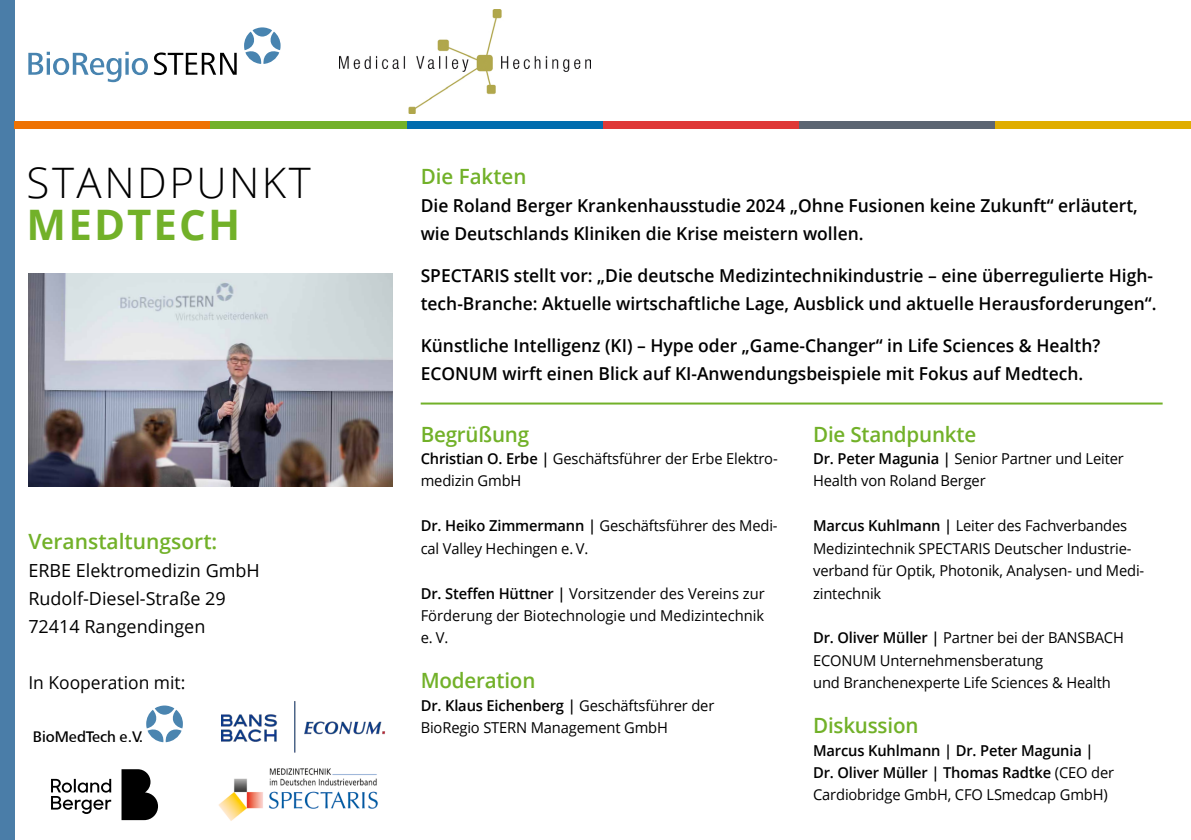
<style>
.page{position:relative;width:1191px;height:840px;background:#fff}
.page>*{position:absolute;margin:0;border:0;box-sizing:border-box;transform-origin:0 0}
.t1{font:300 42px "Open Sans";letter-spacing:.06em;color:#000}
.t2{font:700 42px "Open Sans";letter-spacing:.05em;color:#72b129}
.t3{font:600 21px "Open Sans";letter-spacing:-.01em;color:#72b129}
.t4{font:18px/28px "Open Sans";color:#000}
.t5{font:600 17.8px/28px "Open Sans";color:#000}
.t6{font:17.8px "Open Sans";color:#000}
.t7{font:500 15.8px "Frutiger Next LT";color:#000}
.t8{font:15px/22.4px "Open Sans";letter-spacing:-.01em;color:#000}
.t9{font:600 15px/22.4px "Open Sans";letter-spacing:-.01em;color:#000}
.s1{font-weight:600}
.s2{font-weight:400}
</style>
<div class="page">
<svg style="left:244px;top:27px;width:36px;height:37px"></svg>
<svg style="left:28px;top:52px;width:120px;height:30px"></svg>
<svg style="left:154px;top:52px;width:83px;height:23px"></svg>
<div style="left:0;top:0;width:14px;height:839px;background:#4a7da8"></div>
<div style="left:14px;top:121px;width:196px;height:7px;background:#ee7203"></div>
<div style="left:603px;top:121px;width:196px;height:7px;background:#df3837"></div>
<div style="left:799px;top:121px;width:196px;height:7px;background:#5c6572"></div>
<div style="left:995px;top:121px;width:196px;height:7px;background:#e0ad00"></div>
<div style="left:406px;top:121px;width:197px;height:7px;background:#006cae"></div>
<div style="left:210px;top:121px;width:196px;height:7px;background:#72b129"></div>
<hr style="left:421px;top:402px;width:741px;height:2px;background:#72b129">
<img style="left:218px;top:774px;width:160px;height:47px">
<img style="left:222px;top:701px;width:163px;height:73px">
<svg style="left:51px;top:778px;width:60px;height:35px"></svg>
<svg style="left:121px;top:769px;width:37px;height:50px;background:#2d2d2d"></svg>
<svg style="left:146px;top:705px;width:37px;height:36px"></svg>
<img style="left:28px;top:274px;width:364px;height:212px">
<img style="left:339px;top:10px;width:251px;height:104px">
<h1 class="t1" style="left:27px;top:154px;width:286px">STANDPUNKT</h1>
<h1 class="t2" style="left:27px;top:195px;width:215px">MEDTECH</h1>
<h2 class="t3" style="left:28px;top:526px;width:190px">Veranstaltungsort:</h2>
<p class="t4" style="left:28px;top:555px;width:233px">ERBE Elektromedizin GmbH<br>Rudolf-Diesel-Straße 29<br>72414 Rangendingen</p>
<p class="t6" style="left:28px;top:669px;width:158px">In Kooperation mit:</p>
<p class="t7" style="left:33px;top:727px;width:112px">BioMedTech e.V.</p>
<h2 class="t3" style="left:421px;top:161px;width:107px">Die Fakten</h2>
<p class="t5" style="left:421px;top:191px;width:718px">Die Roland Berger Krankenhausstudie 2024 „Ohne Fusionen keine Zukunft“ erläutert, wie Deutschlands Kliniken die Krise meistern wollen.</p>
<p class="t5" style="left:421px;top:261px;width:737px">SPECTARIS stellt vor: „Die deutsche Medizintechnikindustrie – eine überregulierte High&shy;tech-Branche: Aktuelle wirtschaftliche Lage, Ausblick und aktuelle Herausforderungen“.</p>
<p class="t5" style="left:421px;top:331px;width:681px">Künstliche Intelligenz (KI) – Hype oder „Game-Changer“ in Life Sciences &amp; Health?<br>ECONUM wirft einen Blick auf KI-Anwendungsbeispiele mit Fokus auf Medtech.</p>
<h2 class="t3" style="left:421px;top:419px;width:110px">Begrüßung</h2>
<p class="t8" style="left:421px;top:446px;width:358px"><span class="s1">Christian O. Erbe |</span> Geschäftsführer der Erbe Elektro&shy;medizin GmbH</p>
<p class="t8" style="left:421px;top:514px;width:358px"><span class="s1">Dr. Heiko Zimmermann |</span> Geschäftsführer des Medi&shy;cal Valley Hechingen e. V.</p>
<p class="t8" style="left:421px;top:581px;width:345px;text-align:justify"><span class="s1">Dr. Steffen Hüttner |</span> Vorsitzender des Vereins zur Förderung der Biotechnologie und Medizintechnik e. V.</p>
<h2 class="t3" style="left:421px;top:665px;width:116px">Moderation</h2>
<p class="t8" style="left:421px;top:693px;width:295px"><span class="s1">Dr. Klaus Eichenberg |</span> Geschäftsführer der<br>BioRegio STERN Management GmbH</p>
<h2 class="t3" style="left:813px;top:419px;width:165px">Die Standpunkte</h2>
<p class="t8" style="left:813px;top:446px;width:312px"><span class="s1">Dr. Peter Magunia |</span> Senior Partner und Leiter<br>Health von Roland Berger</p>
<p class="t8" style="left:813px;top:514px;width:333px"><span class="s1">Marcus Kuhlmann |</span> Leiter des Fachverbandes Medizintechnik SPECTARIS Deutscher Industrie&shy;verband für Optik, Photonik, Analysen- und Medi&shy;zintechnik</p>
<p class="t8" style="left:813px;top:626px;width:312px"><span class="s1">Dr. Oliver Müller |</span> Partner bei der BANSBACH<br>ECONUM Unternehmensberatung<br>und Branchenexperte Life Sciences &amp; Health</p>
<h2 class="t3" style="left:813px;top:710px;width:107px">Diskussion</h2>
<p class="t9" style="left:813px;top:738px;width:302px">Marcus Kuhlmann | Dr. Peter Magunia |<br>Dr. Oliver Müller | Thomas Radtke <span class="s2">(CEO der<br>Cardiobridge GmbH, CFO LSmedcap GmbH)</span></p>
</div>
